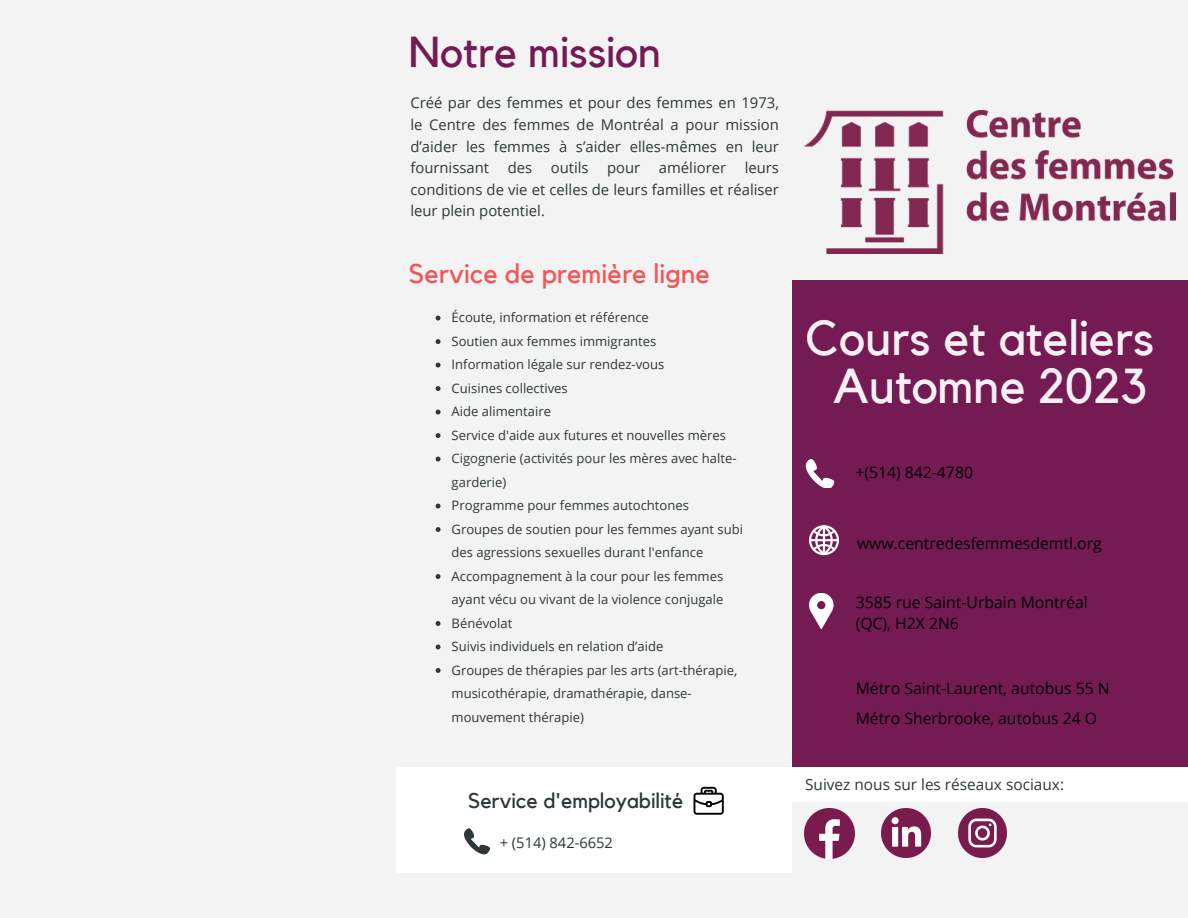
<style>
.page{position:relative;width:1188px;height:918px;background:#f4f3f3}
.page>*{position:absolute;margin:0;border:0;box-sizing:border-box;transform-origin:0 0}
.t1{font:48.9px/48.3px "Kollektif";color:#fff;text-align:center}
.t2{font:43.2px "Kollektif";color:#751b53}
.t3{font:27px "Kollektif";color:#f45557}
.t4{font:21.15px "Kollektif";color:#2d373a}
.t5{font:15.75px/21.3px "Open Sans";color:#000}
.t6{font:15.45px "Open Sans";color:#2d373a}
.t7{font:14.85px/21.6px "Open Sans";color:#2d373a;text-align:justify}
.t8{font:14.7px "Open Sans";color:#2d373a}
.t9{font:13.05px/23.5px "Open Sans";color:#2d373a}
</style>
<div class="page">
<svg style="left:436px;top:316px;width:5px;height:5px"></svg>
<svg style="left:436px;top:339px;width:5px;height:5px"></svg>
<svg style="left:436px;top:363px;width:5px;height:5px"></svg>
<svg style="left:436px;top:386px;width:5px;height:5px"></svg>
<svg style="left:436px;top:410px;width:5px;height:4px"></svg>
<svg style="left:436px;top:433px;width:5px;height:5px"></svg>
<svg style="left:436px;top:457px;width:5px;height:4px"></svg>
<svg style="left:436px;top:504px;width:5px;height:4px"></svg>
<svg style="left:436px;top:527px;width:5px;height:5px"></svg>
<svg style="left:436px;top:574px;width:5px;height:5px"></svg>
<svg style="left:436px;top:621px;width:5px;height:5px"></svg>
<svg style="left:436px;top:645px;width:5px;height:4px"></svg>
<svg style="left:436px;top:668px;width:5px;height:5px"></svg>
<div style="left:396px;top:767px;width:396px;height:106px;background:#fff"></div>
<svg style="left:694px;top:787px;width:30px;height:28px"></svg>
<svg style="left:464px;top:828px;width:26px;height:26px"></svg>
<div style="left:792px;top:281px;width:396px;height:486px;background:#751b53"></div>
<svg style="left:806px;top:459px;width:28px;height:29px"></svg>
<svg style="left:809px;top:594px;width:25px;height:35px"></svg>
<svg style="left:809px;top:525px;width:30px;height:30px"></svg>
<div style="left:738px;top:768px;width:450px;height:33px;background:#fff"></div>
<img style="left:805px;top:111px;width:371px;height:143px">
<img style="left:958px;top:809px;width:49px;height:48px">
<img style="left:882px;top:809px;width:48px;height:48px">
<img style="left:805px;top:809px;width:49px;height:49px">
<p class="t2" style="left:409px;top:32px;width:254px">Notre mission</p>
<p class="t7" style="left:410px;top:92px;width:370px">Créé par des femmes et pour des femmes en 1973, le Centre des femmes de Montréal a pour mission d’aider les femmes à s’aider elles-mêmes en leur fournissant</p>
<p class="t7" style="left:508px;top:157px;width:26px">des</p>
<p class="t7" style="left:551px;top:157px;width:39px">outils</p>
<p class="t7" style="left:607px;top:157px;width:35px">pour</p>
<p class="t7" style="left:659px;top:157px;width:69px">améliorer</p>
<p class="t7" style="left:410px;top:157px;width:370px;text-indent:334px">leurs conditions de vie et celles de leurs familles et réaliser leur plein potentiel.</p>
<p class="t3" style="left:409px;top:261px;width:302px">Service de première ligne</p>
<p class="t9" style="left:452px;top:306px;width:199px">Écoute, information et référence</p>
<p class="t9" style="left:452px;top:329px;width:206px">Soutien aux femmes immigrantes</p>
<p class="t9" style="left:452px;top:353px;width:214px">Information légale sur rendez-vous</p>
<p class="t9" style="left:452px;top:376px;width:118px">Cuisines collectives</p>
<p class="t9" style="left:452px;top:400px;width:101px">Aide alimentaire</p>
<p class="t9" style="left:452px;top:423px;width:276px">Service d'aide aux futures et nouvelles mères</p>
<p class="t9" style="left:452px;top:447px;width:286px">Cigognerie (activités pour les mères avec halte&shy;garderie)</p>
<p class="t9" style="left:452px;top:494px;width:239px">Programme pour femmes autochtones</p>
<p class="t9" style="left:452px;top:517px;width:293px">Groupes de soutien pour les femmes ayant subi des agressions sexuelles durant l'enfance</p>
<p class="t9" style="left:452px;top:564px;width:273px">Accompagnement à la cour pour les femmes ayant vécu ou vivant de la violence conjugale</p>
<p class="t9" style="left:452px;top:611px;width:62px">Bénévolat</p>
<p class="t9" style="left:452px;top:635px;width:213px">Suivis individuels en relation d’aide</p>
<p class="t9" style="left:452px;top:658px;width:287px">Groupes de thérapies par les arts (art-thérapie, musicothérapie, dramathérapie, danse&shy;mouvement thérapie)</p>
<p class="t4" style="left:468px;top:791px;width:217px">Service d'employabilité</p>
<p class="t8" style="left:500px;top:833px;width:115px">+ (514) 842-6652</p>
<h1 class="t1" style="left:806px;top:316px;width:350px">Cours et ateliers<br>Automne 2023</h1>
<p class="t5" style="left:855px;top:461px;width:119px">+(514) 842-4780</p>
<p class="t5" style="left:857px;top:532px;width:246px">www.centredesfemmesdemtl.org</p>
<p class="t5" style="left:856px;top:591px;width:234px">3585 rue Saint-Urbain Montréal (QC), H2X 2N6</p>
<p class="t5" style="left:856px;top:677px;width:256px">Métro Saint-Laurent, autobus 55 N</p>
<p class="t5" style="left:856px;top:707px;width:243px">Métro Sherbrooke, autobus 24 O</p>
<p class="t6" style="left:805px;top:774px;width:261px">Suivez nous sur les réseaux sociaux:</p>
</div>
